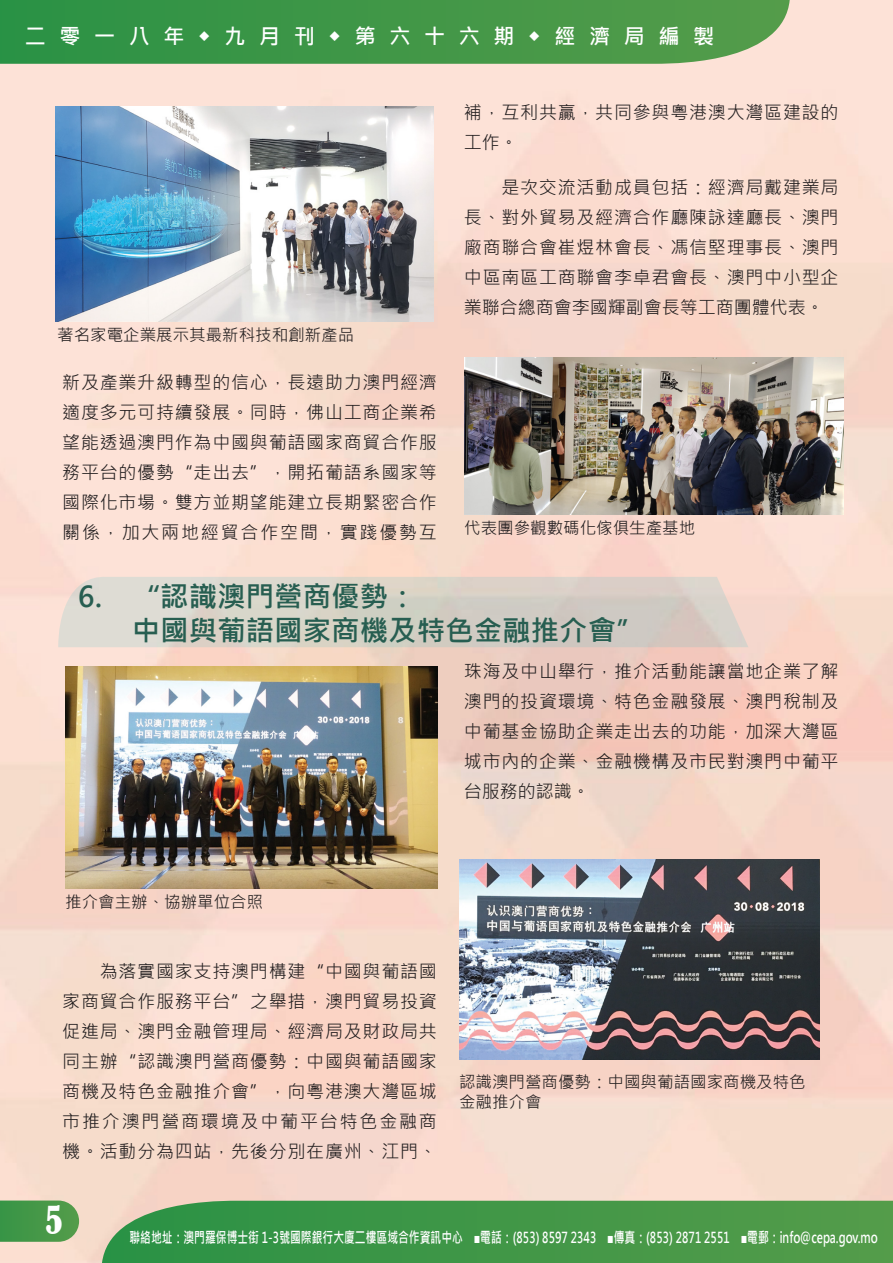
<style>
.page{position:relative;width:893px;height:1263px;background:#fff}
.page>*{position:absolute;margin:0;border:0;box-sizing:border-box;transform-origin:0 0}
.t1{font:condensed 36.15px "Bernard";color:#fff}
.t2{font:700 28.5px/34.5px "Microsoft Jheng Hei";color:#275e51}
.t3{font:700 21px "Microsoft Jheng Hei";letter-spacing:.65em;color:#fff}
.t4{font:18px/30px "Microsoft Jheng Hei";letter-spacing:.045em;color:#231f20;text-align:justify}
.t5{font:16.5px/19.8px "Microsoft Jheng Hei";color:#231f20}
.t6{font:700 15px "Microsoft Jheng Hei";color:#fff;scale:.72 1}
</style>
<div class="page">
<img style="left:0;top:0;width:893px;height:1263px">
<svg style="left:0;top:1200px;width:79px;height:42px;background:#519c51"></svg>
<svg style="left:0;top:0;width:790px;height:64px;background:#46994c"></svg>
<svg style="left:102px;top:1201px;width:791px;height:62px;background:#46984b"></svg>
<svg style="left:58px;top:577px;width:690px;height:70px;background:#d7d1c8"></svg>
<img style="left:56px;top:107px;width:377px;height:215px">
<img style="left:465px;top:357px;width:379px;height:157px">
<img style="left:65px;top:666px;width:373px;height:222px">
<img style="left:459px;top:859px;width:360px;height:201px">
<p class="t3" style="left:25px;top:23px;width:691px">二零一八年◆九月刊◆第六十六期◆經濟局編製</p>
<p class="t5" style="left:57px;top:325px;width:299px">著名家電企業展示其最新科技和創新產品</p>
<p class="t4" style="left:62px;top:367px;width:376px">新及產業升級轉型的信心，長遠助力澳門經濟適度多元可持續發展。同時，佛山工商企業希望能透過澳門作為中國與葡語國家商貿合作服務平台的優勢“走出去”，開拓葡語系國家等國際化市場。雙方並期望能建立長期緊密合作關係，加大兩地經貿合作空間，實踐優勢互</p>
<p class="t4" style="left:464px;top:97px;width:376px">補，互利共贏，共同參與粵港澳大灣區建設的工作。</p>
<p class="t4" style="left:464px;top:172px;width:376px;text-indent:37px">是次交流活動成員包括：經濟局戴建業局長、對外貿易及經濟合作廳陳詠達廳長、澳門廠商聯合會崔煜林會長、馮信堅理事長、澳門中區南區工商聯會李卓君會長、澳門中小型企業聯合總商會李國輝副會長等工商團體代表。</p>
<p class="t5" style="left:464px;top:517px;width:232px">代表團參觀數碼化傢俱生產基地</p>
<h2 class="t2" style="left:132px;top:579px;width:514px;text-indent:-54px">6. “認識澳門營商優勢：<br>中國與葡語國家商機及特色金融推介會”</h2>
<p class="t4" style="left:464px;top:657px;width:376px">珠海及中山舉行，推介活動能讓當地企業了解澳門的投資環境、特色金融發展、澳門稅制及中葡基金協助企業走出去的功能，加深大灣區城市內的企業、金融機構及市民對澳門中葡平台服務的認識。</p>
<p class="t5" style="left:65px;top:892px;width:199px">推介會主辦、協辦單位合照</p>
<p class="t4" style="left:62px;top:957px;width:376px;text-indent:37px">為落實國家支持澳門構建“中國與葡語國家商貿合作服務平台”之舉措，澳門貿易投資促進局、澳門金融管理局、經濟局及財政局共同主辦“認識澳門營商優勢：中國與葡語國家商機及特色金融推介會”，向粵港澳大灣區城市推介澳門營商環境及中葡平台特色金融商機。活動分為四站，先後分別在廣州、江門、</p>
<p class="t5" style="left:459px;top:1072px;width:348px">認識澳門營商優勢：中國與葡語國家商機及特色金融推介會</p>
<h1 class="t1" style="left:45px;top:1199px;width:19px">5</h1>
<p class="t6" style="left:129px;top:1228px;width:1041px">聯絡地址：澳門羅保博士街 1-3號國際銀行大廈二樓區域合作資訊中心　■電話：(853) 8597 2343　■傳真：(853) 2871 2551　■電郵：info@cepa.gov.mo</p>
</div>
